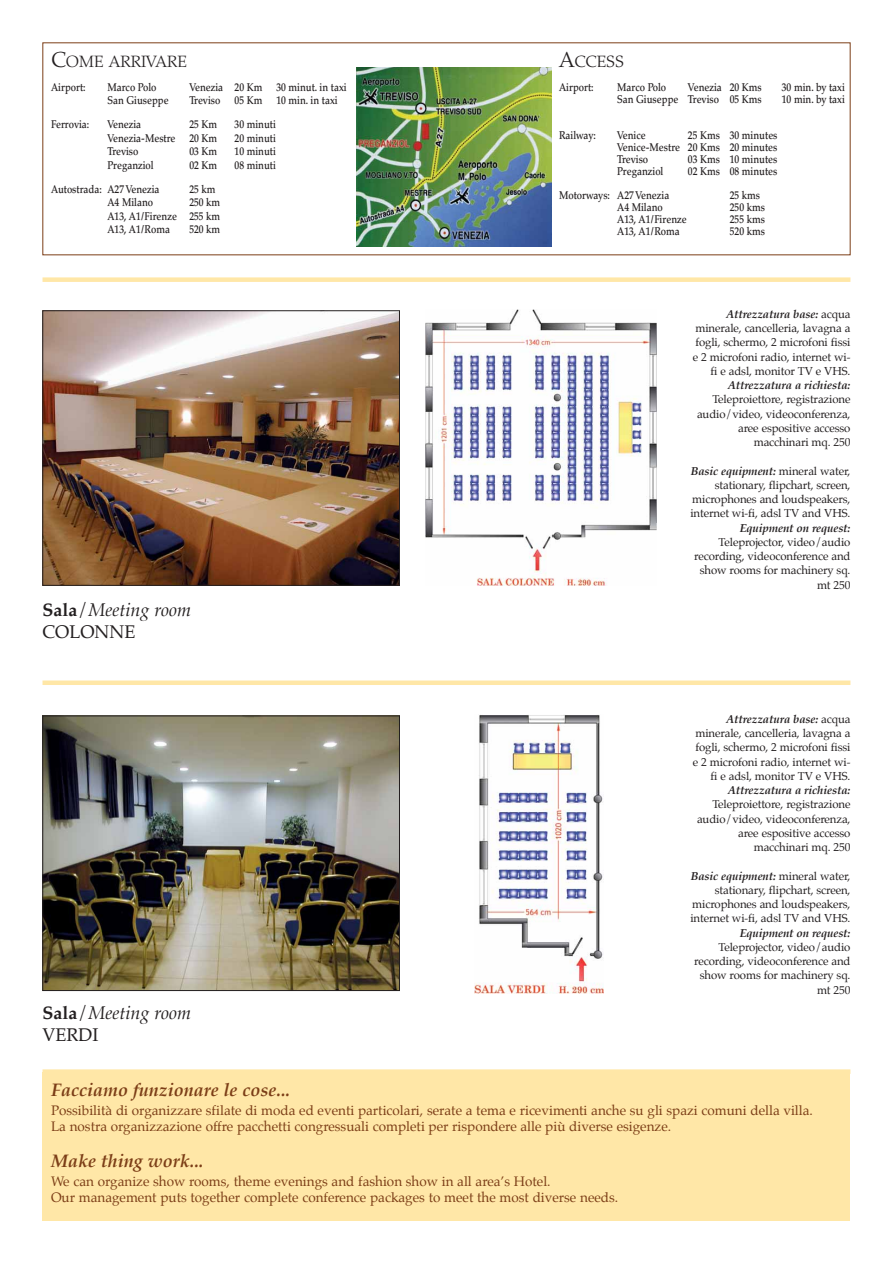
<style>
.page{position:relative;width:893px;height:1263px;background:#fff}
.page>*{position:absolute;margin:0;border:0;box-sizing:border-box;transform-origin:0 0}
.t1{font:italic 18px/21.9px "Palatino";color:#231f20}
.t2{font:italic 700 18px "Palatino";color:#7c3e17}
.t3{font:300 16.35px "Palatino";color:#231f20}
.t4{font:13.5px/16.4px "Palatino";color:#7c3e17}
.t5{font:11.4px/14.2px "Palatino";letter-spacing:-.01em;color:#231f20;text-align:right}
.t6{font:italic 700 11.4px "Palatino";letter-spacing:-.01em;color:#231f20}
.t7{font:500 11.25px/13.5px "Palatino";color:#231f20;text-align:justify;scale:.85 1}
.s1{font-size:21.75px}
.s2{font-weight:700;font-style:normal}
.s3{font-style:normal}
.s4{font-weight:700;font-style:italic}
</style>
<div class="page">
<img style="left:426px;top:309px;width:231px;height:276px">
<img style="left:475px;top:715px;width:129px;height:278px">
<img style="left:45px;top:312px;width:353px;height:272px">
<div style="left:43px;top:310px;width:357px;height:276px;border:1px solid #231f20"></div>
<img style="left:45px;top:718px;width:353px;height:271px">
<div style="left:43px;top:716px;width:357px;height:275px;border:1px solid #231f20"></div>
<div style="left:43px;top:277px;width:807px;height:5px;background:#ffe7a7"></div>
<div style="left:43px;top:680px;width:807px;height:5px;background:#ffe7a7"></div>
<div style="left:43px;top:1069px;width:807px;height:5px;background:#ffe7a7"></div>
<div style="left:43px;top:1072px;width:807px;height:148px;background:#ffe7a7"></div>
<img style="left:356px;top:67px;width:196px;height:179px">
<h2 class="t3" style="left:51px;top:55px;width:137px"><span class="s1">C</span>OME ARRIVARE</h2>
<p class="t7" style="left:51px;top:82px;width:42px">Airport:</p>
<p class="t7" style="left:107px;top:82px;width:59px">Marco Polo</p>
<p class="t7" style="left:189px;top:82px;width:187px">Venezia 20 Km 30 minut. in taxi</p>
<p class="t7" style="left:107px;top:95px;width:74px">San Giuseppe</p>
<p class="t7" style="left:189px;top:95px;width:38px">Treviso</p>
<p class="t7" style="left:235px;top:95px;width:123px">05 Km 10 min. in taxi</p>
<p class="t7" style="left:51px;top:119px;width:47px">Ferrovia:</p>
<p class="t7" style="left:107px;top:119px;width:41px">Venezia</p>
<p class="t7" style="left:189px;top:119px;width:34px">25 Km</p>
<p class="t7" style="left:235px;top:119px;width:50px">30 minuti</p>
<p class="t7" style="left:107px;top:133px;width:131px">Venezia-Mestre 20 Km</p>
<p class="t7" style="left:235px;top:133px;width:50px">20 minuti</p>
<p class="t7" style="left:107px;top:146px;width:38px">Treviso</p>
<p class="t7" style="left:189px;top:146px;width:34px">03 Km</p>
<p class="t7" style="left:235px;top:146px;width:50px">10 minuti</p>
<p class="t7" style="left:107px;top:160px;width:56px">Preganziol</p>
<p class="t7" style="left:189px;top:160px;width:34px">02 Km</p>
<p class="t7" style="left:235px;top:160px;width:50px">08 minuti</p>
<p class="t7" style="left:51px;top:184px;width:129px">Autostrada: A27 Venezia</p>
<p class="t7" style="left:189px;top:184px;width:32px">25 km</p>
<p class="t7" style="left:107px;top:197px;width:55px">A4 Milano</p>
<p class="t7" style="left:107px;top:197px;width:134px;text-indent:82px">250 km A13, A1/Firenze 255 km A13, A1/Roma</p>
<p class="t7" style="left:189px;top:224px;width:38px">520 km</p>
<h1 class="t1" style="left:43px;top:600px;width:150px"><span class="s2">Sala</span><span class="s3">/</span>Meeting room<br><span class="s3">COLONNE</span></h1>
<h1 class="t1" style="left:43px;top:1003px;width:150px"><span class="s2">Sala</span><span class="s3">/</span>Meeting room<br><span class="s3">VERDI</span></h1>
<h2 class="t3" style="left:559px;top:55px;width:67px"><span class="s1">A</span>CCESS</h2>
<p class="t7" style="left:559px;top:82px;width:42px">Airport:</p>
<p class="t7" style="left:617px;top:82px;width:59px">Marco Polo</p>
<p class="t7" style="left:688px;top:82px;width:88px">Venezia 20 Kms</p>
<p class="t7" style="left:782px;top:82px;width:76px">30 min. by taxi</p>
<p class="t7" style="left:617px;top:94px;width:172px">San Giuseppe Treviso 05 Kms</p>
<p class="t7" style="left:782px;top:94px;width:76px">10 min. by taxi</p>
<p class="t7" style="left:559px;top:130px;width:45px">Railway:</p>
<p class="t7" style="left:617px;top:130px;width:35px">Venice</p>
<p class="t7" style="left:617px;top:130px;width:190px;line-height:12px;text-indent:71px">25 Kms 30 minutes Venice-Mestre 20 Kms 20 minutes Treviso</p>
<p class="t7" style="left:688px;top:154px;width:107px">03 Kms 10 minutes</p>
<p class="t7" style="left:617px;top:166px;width:56px">Preganziol</p>
<p class="t7" style="left:688px;top:166px;width:107px">02 Kms 08 minutes</p>
<p class="t7" style="left:559px;top:190px;width:131px">Motorways: A27 Venezia</p>
<p class="t7" style="left:730px;top:190px;width:37px">25 kms</p>
<p class="t7" style="left:617px;top:202px;width:55px">A4 Milano</p>
<p class="t7" style="left:730px;top:202px;width:43px">250 kms</p>
<p class="t7" style="left:617px;top:214px;width:83px">A13, A1/Firenze</p>
<p class="t7" style="left:730px;top:214px;width:43px">255 kms</p>
<p class="t7" style="left:617px;top:226px;width:75px">A13, A1/Roma</p>
<p class="t7" style="left:730px;top:226px;width:43px">520 kms</p>
<p class="t5" style="left:693px;top:307px;width:159px"><span class="s4">Attrezzatura base:</span> acqua minerale, cancelleria, lavagna a fogli, schermo, 2 microfoni fissi e 2 microfoni radio, internet wi&shy;fi e adsl, monitor TV e VHS.</p>
<p class="t6" style="left:728px;top:380px;width:124px">Attrezzatura a richiesta:</p>
<p class="t5" style="left:697px;top:393px;width:155px">Teleproiettore, registrazione audio/video, videoconferenza, aree espositive accesso macchinari mq. 250</p>
<p class="t5" style="left:690px;top:464px;width:162px"><span class="s4">Basic equipment:</span> mineral water, stationary, flipchart, screen, microphones and loudspeakers, internet wi-fi, adsl TV and VHS.</p>
<p class="t6" style="left:740px;top:522px;width:112px">Equipment on request:</p>
<p class="t5" style="left:694px;top:535px;width:158px">Teleprojector, video/audio recording, videoconference and show rooms for machinery sq. mt 250</p>
<p class="t5" style="left:693px;top:712px;width:159px"><span class="s4">Attrezzatura base:</span> acqua minerale, cancelleria, lavagna a fogli, schermo, 2 microfoni fissi e 2 microfoni radio, internet wi&shy;fi e adsl, monitor TV e VHS.</p>
<p class="t6" style="left:728px;top:785px;width:124px">Attrezzatura a richiesta:</p>
<p class="t5" style="left:697px;top:798px;width:155px">Teleproiettore, registrazione audio/video, videoconferenza, aree espositive accesso macchinari mq. 250</p>
<p class="t5" style="left:690px;top:869px;width:162px"><span class="s4">Basic equipment:</span> mineral water, stationary, flipchart, screen, microphones and loudspeakers, internet wi-fi, adsl TV and VHS.</p>
<p class="t6" style="left:740px;top:927px;width:112px">Equipment on request:</p>
<p class="t5" style="left:694px;top:940px;width:158px">Teleprojector, video/audio recording, videoconference and show rooms for machinery sq. mt 250</p>
<h1 class="t2" style="left:51px;top:1081px;width:240px">Facciamo funzionare le cose...</h1>
<p class="t4" style="left:51px;top:1103px;width:763px">Possibilità di organizzare sfilate di moda ed eventi particolari, serate a tema e ricevimenti anche su gli spazi comuni della villa.<br>La nostra organizzazione offre pacchetti congressuali completi per rispondere alle più diverse esigenze.</p>
<h1 class="t2" style="left:51px;top:1152px;width:154px">Make thing work...</h1>
<p class="t4" style="left:51px;top:1174px;width:569px">We can organize show rooms, theme evenings and fashion show in all area’s Hotel.<br>Our management puts together complete conference packages to meet the most diverse needs.</p>
</div>
